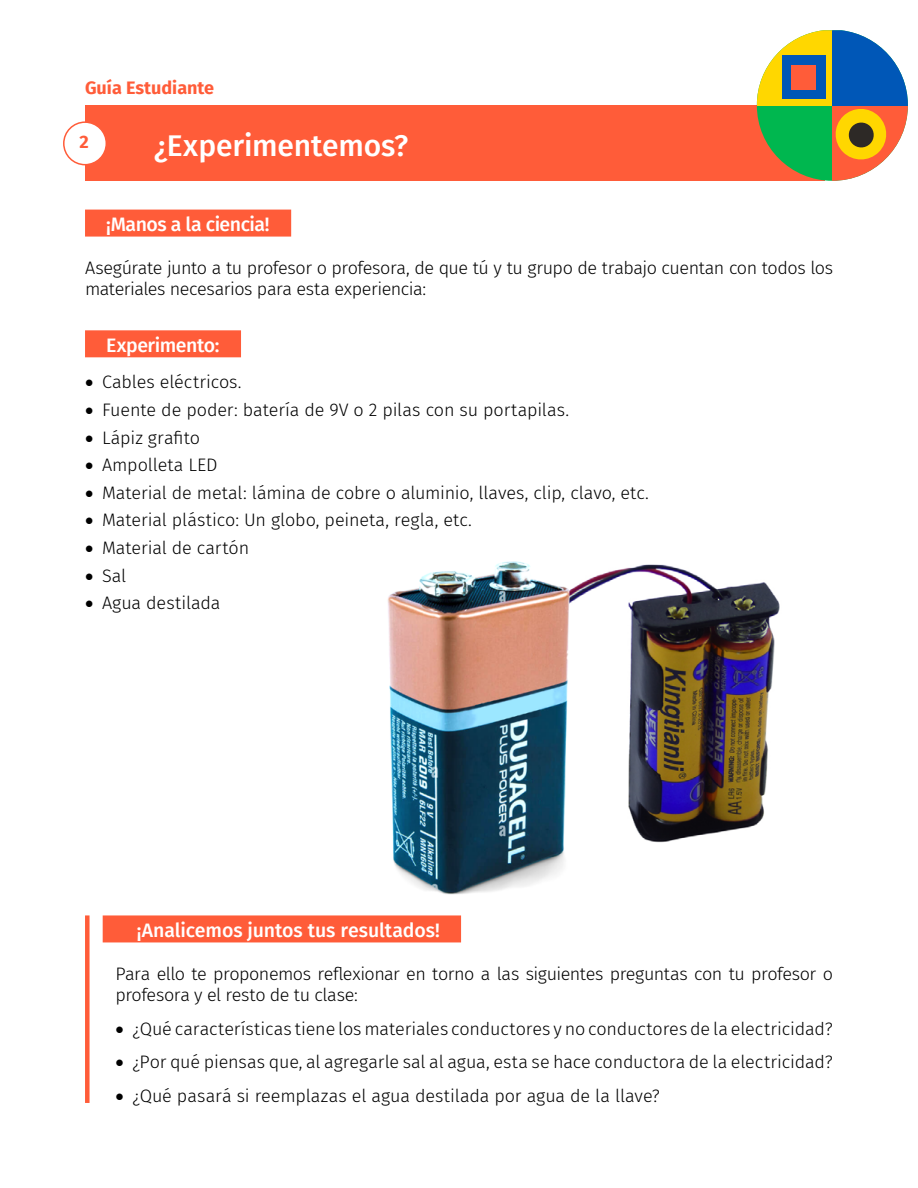
<style>
.page{position:relative;width:918px;height:1188px;background:#fff}
.page>*{position:absolute;margin:0;border:0;box-sizing:border-box;transform-origin:0 0}
.t1{font:500 30px "Fira Sans";letter-spacing:-.005em;color:#fff}
.t2{font:500 19.5px "Fira Sans";letter-spacing:-.01em;color:#fff}
.t3{font:300 18px/21.6px "Fira Sans";letter-spacing:-.01em;color:#000}
.t4{font:700 18px "Fira Sans";color:#ff5c39}
</style>
<div class="page">
<div style="left:85px;top:105px;width:740px;height:76px;background:#ff5c39"></div>
<svg style="left:757px;top:30px;width:151px;height:151px"></svg>
<div style="left:782px;top:56px;width:43px;height:43px;background:#0057b7"></div>
<div style="left:792px;top:65px;width:24px;height:24px;background:#ff5c39"></div>
<div style="left:64px;top:122px;width:42px;height:43px;background:#fff;border-radius:50%"></div>
<div style="left:63px;top:121px;width:44px;height:44px;border:2px solid #ff5c39;border-radius:50%"></div>
<img style="left:638px;top:564px;width:142px;height:279px">
<img style="left:387px;top:561px;width:251px;height:334px">
<div style="left:103px;top:915px;width:358px;height:27px;background:#ff5c39"></div>
<div style="left:85px;top:915px;width:5px;height:188px;background:#ff5c39"></div>
<div style="left:85px;top:210px;width:206px;height:27px;background:#ff5c39"></div>
<div style="left:85px;top:330px;width:156px;height:27px;background:#ff5c39"></div>
<p class="t4" style="left:85px;top:73px;width:131px">Guía Estudiante</p>
<h1 class="t1" style="left:154px;top:122px;width:256px">¿Experimentemos?</h1>
<p class="t4" style="left:79px;top:127px;width:11px">2</p>
<p class="t2" style="left:106px;top:208px;width:165px">¡Manos a la ciencia!</p>
<p class="t3" style="left:85px;top:257px;width:750px">Asegúrate junto a tu profesor o profesora, de que tú y tu grupo de trabajo cuentan con todos los materiales necesarios para esta experiencia:</p>
<p class="t2" style="left:106px;top:329px;width:115px">Experimento:</p>
<p class="t3" style="left:85px;top:371px;width:158px">• Cables eléctricos.</p>
<p class="t3" style="left:85px;top:399px;width:486px">• Fuente de poder: batería de 9V o 2 pilas con su portapilas.</p>
<p class="t3" style="left:85px;top:426px;width:117px">• Lápiz grafito</p>
<p class="t3" style="left:85px;top:454px;width:134px">• Ampolleta LED</p>
<p class="t3" style="left:85px;top:482px;width:565px">• Material de metal: lámina de cobre o aluminio, llaves, clip, clavo, etc.</p>
<p class="t3" style="left:85px;top:509px;width:388px">• Material plástico: Un globo, peineta, regla, etc.</p>
<p class="t3" style="left:85px;top:537px;width:166px">• Material de cartón</p>
<p class="t3" style="left:85px;top:564px;width:43px">• Sal</p>
<p class="t3" style="left:85px;top:592px;width:137px">• Agua destilada</p>
<p class="t2" style="left:137px;top:914px;width:305px">¡Analicemos juntos tus resultados!</p>
<p class="t3" style="left:115px;top:962px;width:719px">Para ello te proponemos reflexionar en torno a las siguientes preguntas con tu profesor o profesora y el resto de tu clase:</p>
<p class="t3" style="left:115px;top:1018px;width:719px">• ¿Qué características tiene los materiales conductores y no conductores de la electricidad?</p>
<p class="t3" style="left:115px;top:1051px;width:719px">• ¿Por qué piensas que, al agregarle sal al agua, esta se hace conductora de la electricidad?</p>
<p class="t3" style="left:115px;top:1085px;width:546px">• ¿Qué pasará si reemplazas el agua destilada por agua de la llave?</p>
</div>
